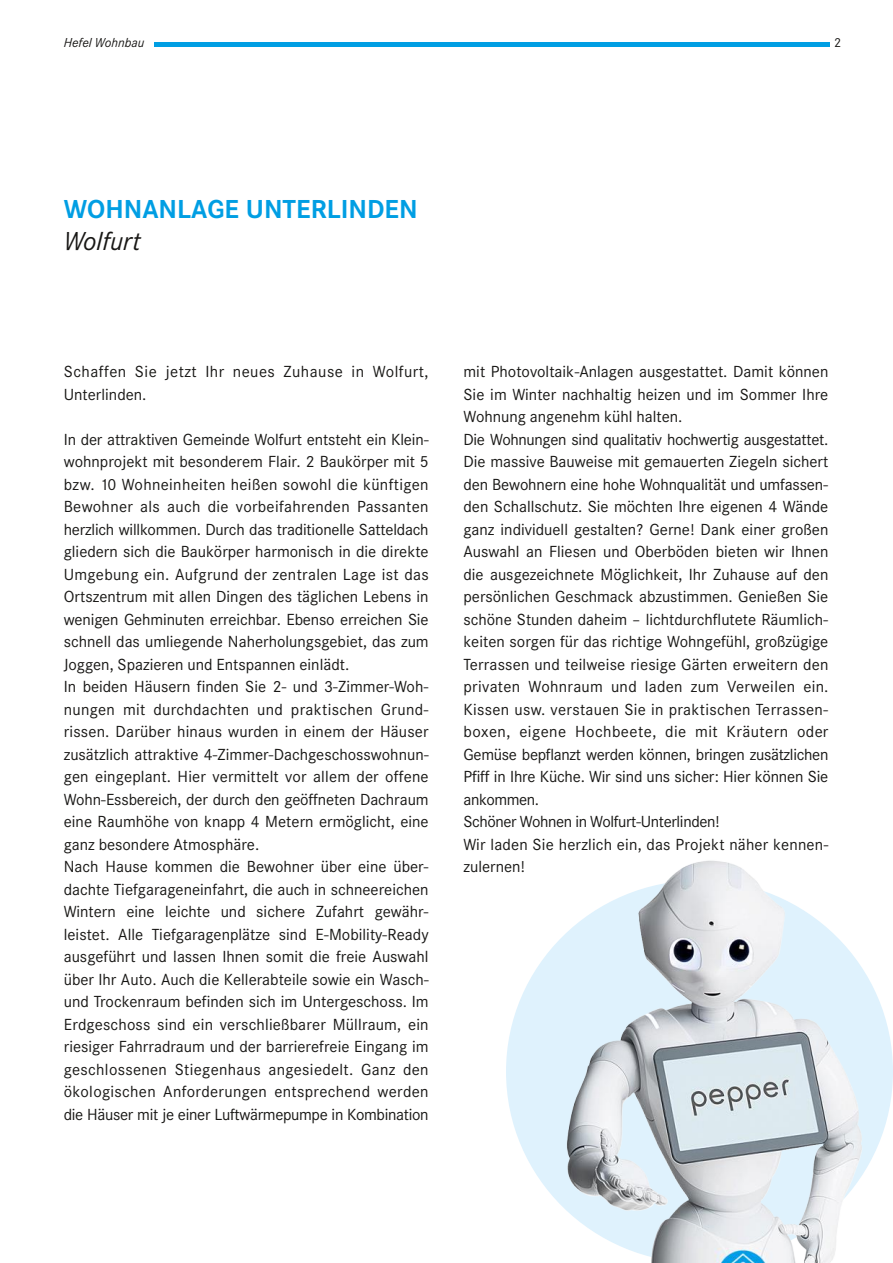
<style>
.page{position:relative;width:893px;height:1263px;background:#fff}
.page>*{position:absolute;margin:0;border:0;box-sizing:border-box;transform-origin:0 0}
.t1{font:700 27px "Corporate S";color:#009ee3}
.t2{font:italic 27px "Corporate S";color:#181715}
.t3{font:15.75px/22.5px "Corporate SBQ";color:#181715}
.t4{font:15.75px/22.5px "Corporate SBQ";letter-spacing:.03em;color:#181715}
.t5{font:italic 13.5px "Corporate S";color:#181715}
.t6{font:13.5px "Corporate S";color:#181715}
</style>
<div class="page">
<hr style="left:154px;top:43px;width:675px;height:4px;background:#009ee3">
<div style="left:506px;top:880px;width:387px;height:383px;background:#dff2fd;border-radius:50%"></div>
<img style="left:555px;top:860px;width:338px;height:403px">
<p class="t5" style="left:64px;top:35px;width:82px">Hefel Wohnbau</p>
<p class="t6" style="left:834px;top:35px;width:9px">2</p>
<h1 class="t1" style="left:64px;top:194px;width:355px">WOHNANLAGE UNTERLINDEN</h1>
<h1 class="t2" style="left:64px;top:225px;width:78px">Wolfurt</h1>
<p class="t4" style="left:64px;top:360px;width:366px">Schaffen Sie jetzt Ihr neues Zuhause in Wolfurt,<br>Unterlinden.</p>
<p class="t3" style="left:64px;top:427px;width:366px">In der attraktiven Gemeinde Wolfurt entsteht ein Klein&shy;wohnprojekt mit besonderem Flair. 2 Baukörper mit 5 bzw. 10 Wohneinheiten heißen sowohl die künftigen Bewohner als auch die vorbeifahrenden Passanten herzlich willkommen. Durch das traditionelle Satteldach gliedern sich die Baukörper harmonisch in die direkte Umgebung ein. Aufgrund der zentralen Lage ist das Ortszentrum mit allen Dingen des täglichen Lebens in wenigen Gehminuten erreichbar. Ebenso erreichen Sie schnell das umliegende Naherholungsgebiet, das zum Joggen, Spazieren und Entspannen einlädt.<br>In beiden Häusern finden Sie 2- und 3-Zimmer-Woh&shy;nungen mit durchdachten und praktischen Grund&shy;rissen. Darüber hinaus wurden in einem der Häuser zusätzlich attraktive 4-Zimmer-Dachgeschosswohnun&shy;gen eingeplant. Hier vermittelt vor allem der offene Wohn-Essbereich, der durch den geöffneten Dachraum eine Raumhöhe von knapp 4 Metern ermöglicht, eine ganz besondere Atmosphäre.<br>Nach Hause kommen die Bewohner über eine über&shy;dachte Tiefgarageneinfahrt, die auch in schneereichen Wintern eine leichte und sichere Zufahrt gewähr&shy;leistet. Alle Tiefgaragenplätze sind E-Mobility-Ready ausgeführt und lassen Ihnen somit die freie Auswahl über Ihr Auto. Auch die Kellerabteile sowie ein Wasch&shy;und Trockenraum befinden sich im Untergeschoss. Im Erdgeschoss sind ein verschließbarer Müllraum, ein riesiger Fahrradraum und der barrierefreie Eingang im geschlossenen Stiegenhaus angesiedelt. Ganz den ökologischen Anforderungen entsprechend werden die Häuser mit je einer Luftwärmepumpe in Kombination</p>
<p class="t3" style="left:463px;top:360px;width:366px">mit Photovoltaik-Anlagen ausgestattet. Damit können Sie im Winter nachhaltig heizen und im Sommer Ihre Wohnung angenehm kühl halten.<br>Die Wohnungen sind qualitativ hochwertig ausgestattet.<br>Die massive Bauweise mit gemauerten Ziegeln sichert den Bewohnern eine hohe Wohnqualität und umfassen&shy;den Schallschutz. Sie möchten Ihre eigenen 4 Wände ganz individuell gestalten? Gerne! Dank einer großen Auswahl an Fliesen und Oberböden bieten wir Ihnen die ausgezeichnete Möglichkeit, Ihr Zuhause auf den persönlichen Geschmack abzustimmen. Genießen Sie schöne Stunden daheim – lichtdurchflutete Räumlich&shy;keiten sorgen für das richtige Wohngefühl, großzügige Terrassen und teilweise riesige Gärten erweitern den privaten Wohnraum und laden zum Verweilen ein.<br>Kissen usw. verstauen Sie in praktischen Terrassen&shy;boxen, eigene Hochbeete, die mit Kräutern oder Gemüse bepflanzt werden können, bringen zusätzlichen Pfiff in Ihre Küche. Wir sind uns sicher: Hier können Sie ankommen.<br>Schöner Wohnen in Wolfurt-Unterlinden!<br>Wir laden Sie herzlich ein, das Projekt näher kennen&shy;zulernen!</p>
</div>
